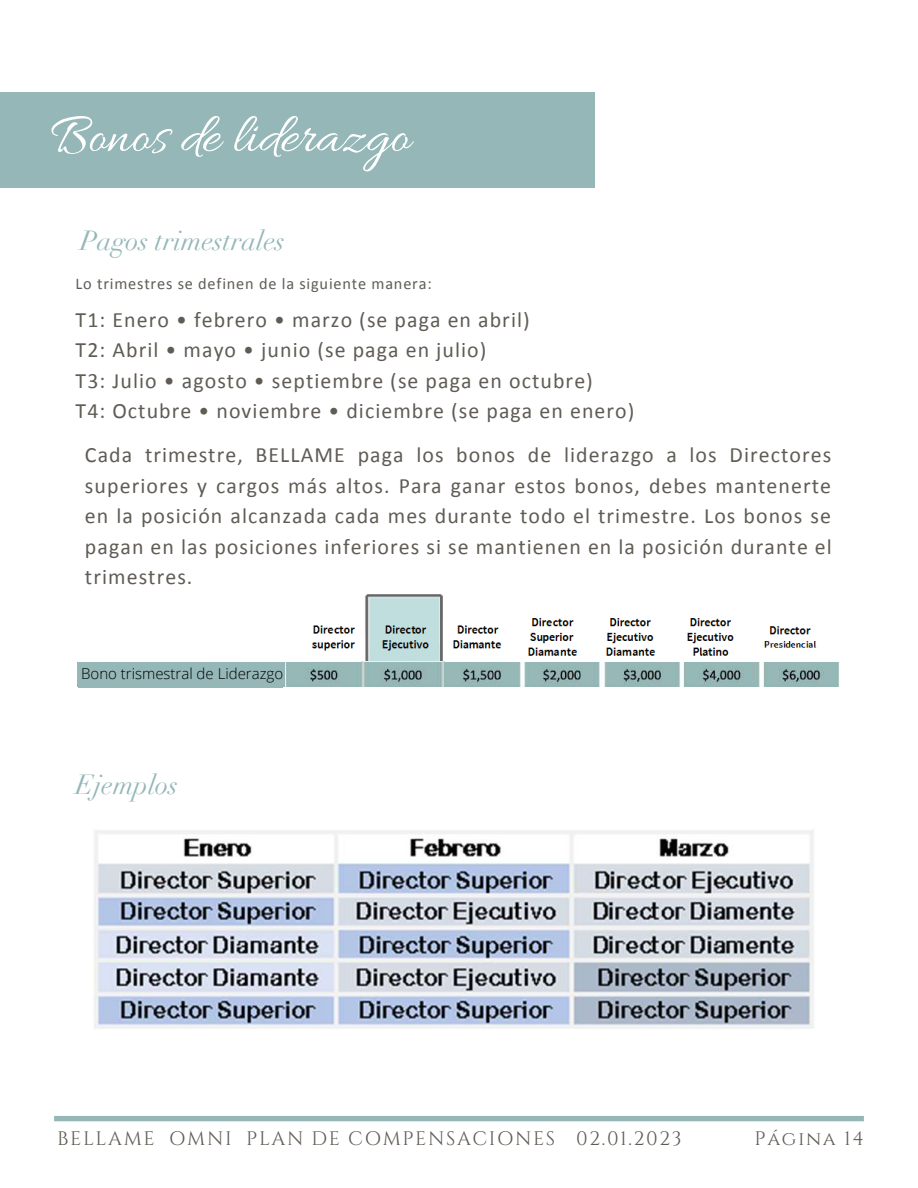
<style>
.page{position:relative;width:918px;height:1188px;background:#fff}
.page>*{position:absolute;margin:0;border:0;box-sizing:border-box;transform-origin:0 0}
.t1{font:57px "Allura";color:#fff}
.t2{font:italic 27px "Didot";color:#95b7b8}
.t3{font:21.9px/30.3px "Calibri";letter-spacing:.05em;color:#605c55;text-align:justify}
.t4{font:19.5px "Cinzel";letter-spacing:.085em;color:#605c55}
.t5{font:16.35px "Calibri";letter-spacing:.05em;color:#605c55}
.t6{font:300 15px "Open Sans";color:#000}
</style>
<div class="page">
<img style="left:285px;top:660px;width:555px;height:27px">
<div style="left:54px;top:1116px;width:810px;height:5px;background:#95b7b8"></div>
<div style="left:0;top:92px;width:595px;height:95px;background:#95b7b8"></div>
<img style="left:311px;top:594px;width:506px;height:66px">
<div style="left:78px;top:665px;width:205px;height:23px;background:#95b7b8"></div>
<img style="left:93px;top:830px;width:721px;height:199px">
<h1 class="t1" style="left:51px;top:104px;width:361px">Bonos de liderazgo</h1>
<p class="t2" style="left:80px;top:224px;width:206px">Pagos trimestrales</p>
<p class="t5" style="left:76px;top:277px;width:358px">Lo trimestres se definen de la siguiente manera:</p>
<p class="t3" style="left:76px;top:306px;width:560px;text-align:left">T1: Enero • febrero • marzo (se paga en abril)<br>T2: Abril • mayo • junio (se paga en julio)<br>T3: Julio • agosto • septiembre (se paga en octubre)<br>T4: Octubre • noviembre • diciembre (se paga en enero)</p>
<p class="t3" style="left:85px;top:442px;width:748px">Cada trimestre, BELLAME paga los bonos de liderazgo a los Directores superiores y cargos más altos. Para ganar estos bonos, debes mantenerte en la posición alcanzada cada mes durante todo el trimestre. Los bonos se pagan en las posiciones inferiores si se mantienen en la posición durante el trimestres.</p>
<p class="t6" style="left:81px;top:663px;width:204px">Bono trismestral de Liderazgo</p>
<p class="t2" style="left:76px;top:768px;width:104px">Ejemplos</p>
<p class="t4" style="left:57px;top:1126px;width:626px">BELLAME OMNI PLAN DE COMPENSACIONES 02.01.2023</p>
<p class="t4" style="left:755px;top:1126px;width:111px">Página 14</p>
</div>
